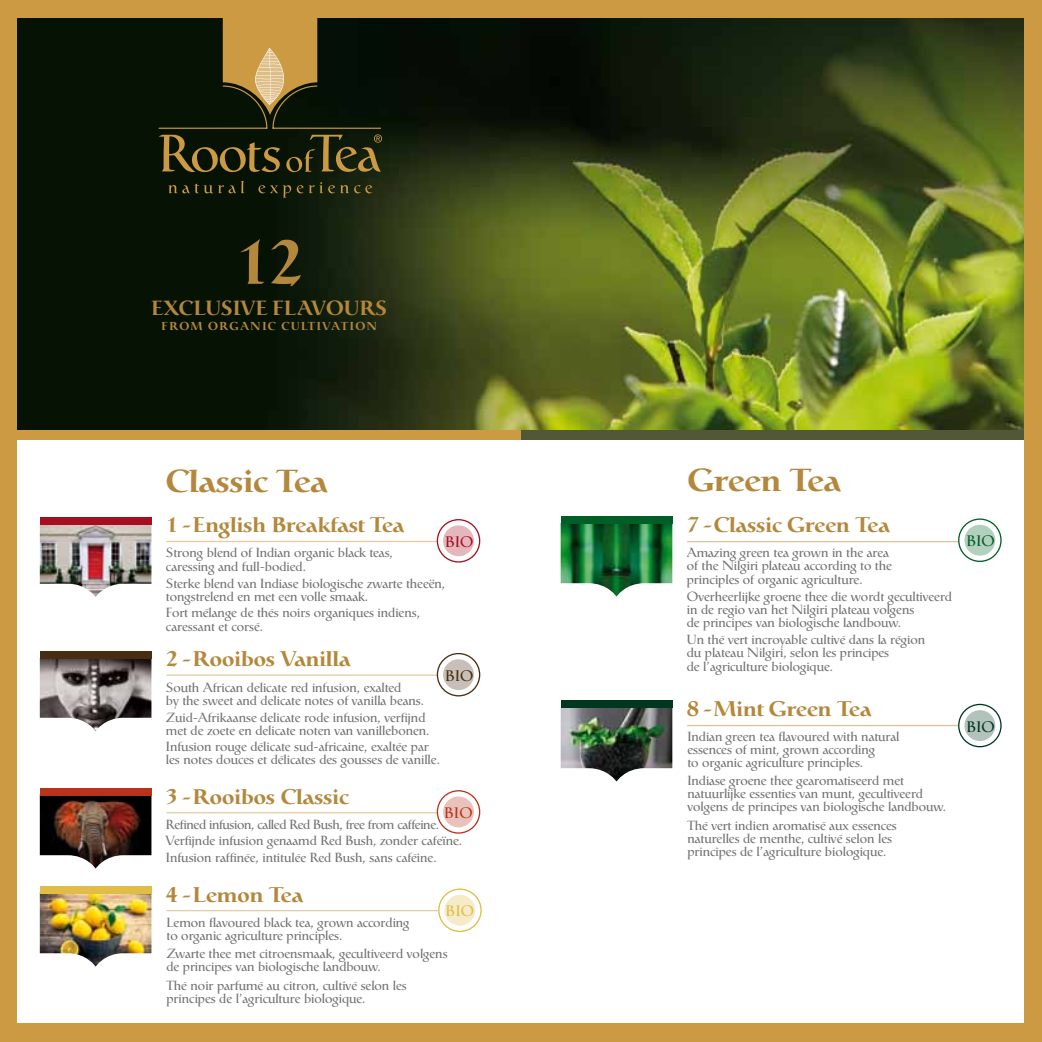
<style>
.page{position:relative;width:1042px;height:1042px;background:#cc9a43}
.page>*{position:absolute;margin:0;border:0;box-sizing:border-box;transform-origin:0 0}
.t1{font:500 61.25px "Catull BQ";color:#b4883c;scale:.95 1}
.t2{font:500 31.5px "Catull BQ";color:#b4883c}
.t3{font:500 21px "Catull BQ";color:#b4883c}
.t4{font:500 20.3px "Catull BQ";letter-spacing:.02em;color:#b4883c;scale:.95 1}
.t5{font:15.05px "Catull BQ";color:#a70e22}
.t6{font:15.05px "Catull BQ";color:#b8331c}
.t7{font:15.05px "Catull BQ";color:#482d11}
.t8{font:15.05px "Catull BQ";color:#e1bc47}
.t9{font:15.05px "Catull BQ";color:#005f27}
.t10{font:15.05px "Catull BQ";color:#003721}
.t11{font:13.12px/13.1px "Catull BQ";color:#707172}
.t12{font:500 11.38px "Catull BQ";letter-spacing:.14em;color:#b4883c;scale:.95 1}
</style>
<div class="page">
<div style="left:17px;top:19px;width:1007px;height:1004px;background:#fff"></div>
<img style="left:17px;top:19px;width:1007px;height:411px">
<svg style="left:168px;top:181px;width:77px;height:12px"></svg>
<svg style="left:258px;top:185px;width:33px;height:13px"></svg>
<svg style="left:297px;top:182px;width:75px;height:11px"></svg>
<svg style="left:158px;top:18px;width:224px;height:154px;background:#3b3718"></svg>
<div style="left:11px;top:430px;width:510px;height:10px;background:#cc9a43"></div>
<div style="left:521px;top:430px;width:521px;height:10px;background:#525835"></div>
<hr style="left:166px;top:812px;width:272px;height:1px;background:#cc9a43">
<hr style="left:166px;top:541px;width:272px;height:1px;background:#cc9a43">
<img style="left:40px;top:525px;width:111px;height:72px">
<div style="left:40px;top:517px;width:111px;height:8px;background:#a70e22"></div>
<hr style="left:166px;top:674px;width:272px;height:2px;background:#cc9a43">
<img style="left:40px;top:658px;width:111px;height:73px">
<div style="left:40px;top:651px;width:111px;height:7px;background:#482d11"></div>
<img style="left:40px;top:796px;width:111px;height:72px">
<div style="left:40px;top:788px;width:111px;height:8px;background:#b8331c"></div>
<div style="left:437px;top:519px;width:43px;height:43px;border:1px solid #a70e22;border-radius:50%"></div>
<div style="left:443px;top:525px;width:31px;height:31px;background:#e4b7bd;border-radius:50%"></div>
<div style="left:443px;top:796px;width:31px;height:31px;background:#e9c2bb;border-radius:50%"></div>
<div style="left:437px;top:790px;width:43px;height:43px;border:1px solid #b8331c;border-radius:50%"></div>
<div style="left:437px;top:653px;width:43px;height:43px;border:1px solid #482d11;border-radius:50%"></div>
<div style="left:443px;top:659px;width:31px;height:31px;background:#c8c0b8;border-radius:50%"></div>
<hr style="left:166px;top:910px;width:272px;height:1px;background:#cc9a43">
<img style="left:40px;top:894px;width:111px;height:72px">
<div style="left:40px;top:886px;width:111px;height:8px;background:#e1bc47"></div>
<div style="left:444px;top:895px;width:31px;height:30px;background:#f6ebc8;border-radius:50%"></div>
<div style="left:438px;top:888px;width:44px;height:44px;border:1px solid #e1bc47;border-radius:50%"></div>
<hr style="left:687px;top:541px;width:271px;height:1px;background:#b4883c">
<img style="left:561px;top:524px;width:111px;height:72px">
<div style="left:561px;top:516px;width:111px;height:8px;background:#005f27"></div>
<div style="left:958px;top:518px;width:43px;height:44px;border:1px solid #005f27;border-radius:50%"></div>
<div style="left:964px;top:525px;width:31px;height:31px;background:#b3cfbe;border-radius:50%"></div>
<hr style="left:687px;top:725px;width:271px;height:1px;background:#b4883c">
<img style="left:561px;top:708px;width:111px;height:73px">
<div style="left:561px;top:700px;width:111px;height:8px;background:#003721"></div>
<div style="left:958px;top:704px;width:43px;height:43px;border:1px solid #003721;border-radius:50%"></div>
<div style="left:964px;top:710px;width:31px;height:31px;background:#b3c3bc;border-radius:50%"></div>
<div style="left:1024px;top:0;width:18px;height:1042px;background:#cc9a43"></div>
<h1 class="t1" style="left:235px;top:227px;width:73px">12</h1>
<h3 class="t4" style="left:152px;top:296px;width:249px">EXCLUSIVE FLAVOURS</h3>
<p class="t12" style="left:162px;top:320px;width:228px">FROM ORGANIC CULTIVATION</p>
<h2 class="t2" style="left:166px;top:462px;width:163px">Classic Tea</h2>
<h3 class="t3" style="left:166px;top:513px;width:240px">1 - English Breakfast Tea</h3>
<p class="t5" style="left:445px;top:533px;width:29px">BIO</p>
<p class="t11" style="left:166px;top:546px;width:228px;line-height:13.8px">Strong blend of Indian organic black teas, caressing and full-bodied.</p>
<p class="t11" style="left:166px;top:577px;width:281px">Sterke blend van Indiase biologische zwarte theeën, tongstrelend en met een volle smaak.</p>
<p class="t11" style="left:166px;top:607px;width:255px">Fort mélange de thés noirs organiques indiens, caressant et corsé.</p>
<h3 class="t3" style="left:166px;top:647px;width:186px">2 - Rooibos Vanilla</h3>
<p class="t7" style="left:445px;top:667px;width:29px">BIO</p>
<p class="t11" style="left:166px;top:681px;width:260px">South African delicate red infusion, exalted<br>by the sweet and delicate notes of vanilla beans.</p>
<p class="t11" style="left:166px;top:711px;width:265px">Zuid-Afrikaanse delicate rode infusion, verfijnd met de zoete en delicate noten van vanillebonen.</p>
<p class="t11" style="left:166px;top:741px;width:275px">Infusion rouge délicate sud-africaine, exaltée par les notes douces et délicates des gousses de vanille.</p>
<h3 class="t3" style="left:166px;top:784px;width:184px">3 - Rooibos Classic</h3>
<p class="t6" style="left:444px;top:804px;width:29px">BIO</p>
<p class="t11" style="left:166px;top:816px;width:298px;line-height:16.6px">Refined infusion, called Red Bush, free from caffeine.<br>Verfijnde infusion genaamd Red Bush, zonder cafeïne.<br>Infusion raffinée, intitulée Red Bush, sans caféine.</p>
<h3 class="t3" style="left:166px;top:882px;width:139px">4 - Lemon Tea</h3>
<p class="t8" style="left:446px;top:903px;width:29px">BIO</p>
<p class="t11" style="left:166px;top:916px;width:245px">Lemon flavoured black tea, grown according to organic agriculture principles.</p>
<p class="t11" style="left:166px;top:948px;width:283px">Zwarte thee met citroensmaak, gecultiveerd volgens de principes van biologische landbouw.</p>
<p class="t11" style="left:166px;top:979px;width:242px">Thé noir parfumé au citron, cultivé selon les principes de l’agriculture biologique.</p>
<h2 class="t2" style="left:687px;top:462px;width:155px">Green Tea</h2>
<h3 class="t3" style="left:687px;top:512px;width:204px">7 - Classic Green Tea</h3>
<p class="t11" style="left:687px;top:547px;width:207px">Amazing green tea grown in the area of the Nilgiri plateau according to the principles of organic agriculture.</p>
<p class="t11" style="left:687px;top:590px;width:267px">Overheerlijke groene thee die wordt gecultiveerd in de regio van het Nilgiri plateau volgens<br>de principes van biologische landbouw.</p>
<p class="t11" style="left:687px;top:633px;width:240px">Un thé vert incroyable cultivé dans la région du plateau Nilgiri, selon les principes<br>de l’agriculture biologique.</p>
<h3 class="t3" style="left:687px;top:696px;width:186px">8 - Mint Green Tea</h3>
<p class="t11" style="left:687px;top:730px;width:214px">Indian green tea flavoured with natural essences of mint, grown according<br>to organic agriculture principles.</p>
<p class="t11" style="left:687px;top:775px;width:260px">Indiase groene thee gearomatiseerd met natuurlijke essenties van munt, gecultiveerd volgens de principes van biologische landbouw.</p>
<p class="t11" style="left:687px;top:819px;width:211px">Thé vert indien aromatisé aux essences naturelles de menthe, cultivé selon les principes de l’agriculture biologique.</p>
<p class="t9" style="left:967px;top:533px;width:29px">BIO</p>
<p class="t10" style="left:967px;top:718px;width:29px">BIO</p>
</div>
